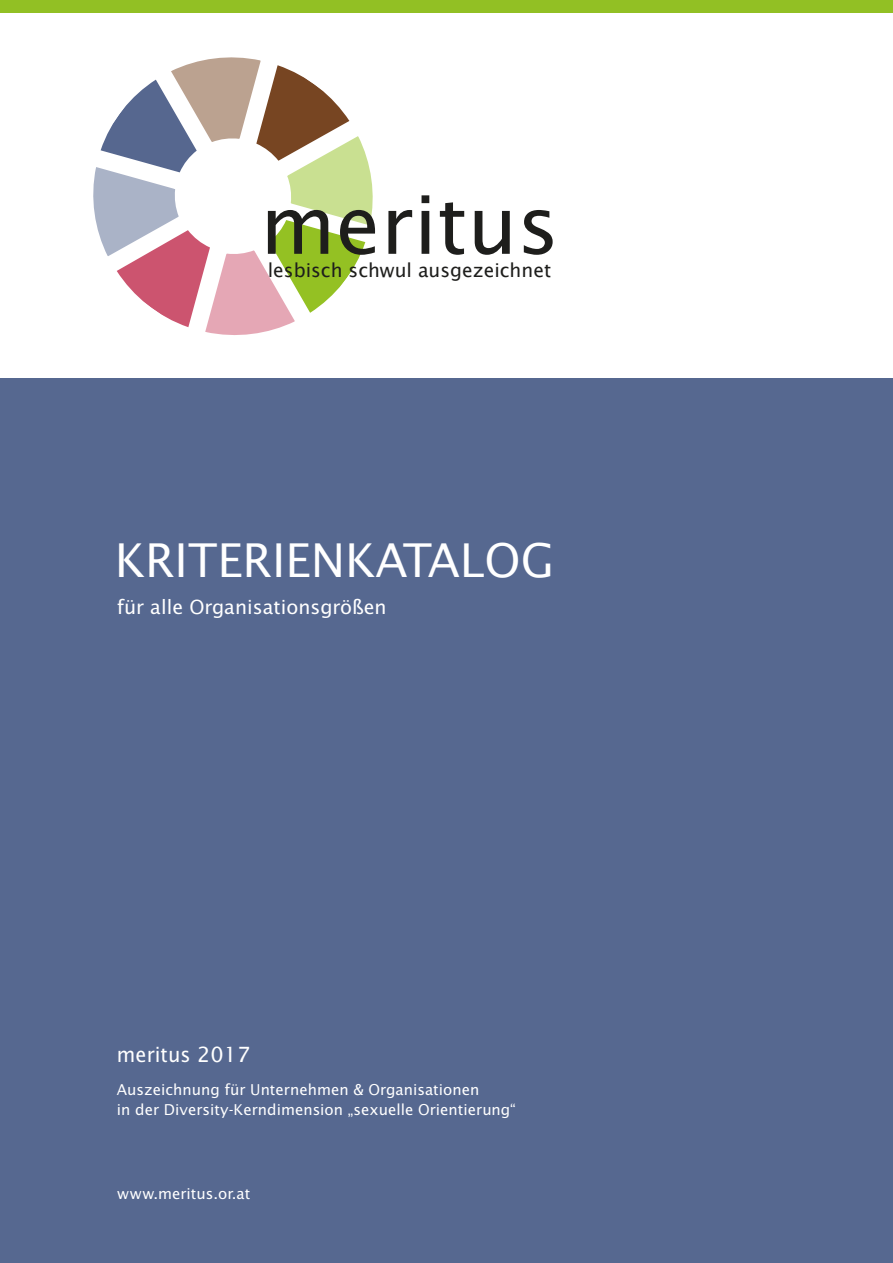
<style>
.page{position:relative;width:893px;height:1263px;background:#fff}
.page>*{position:absolute;margin:0;border:0;box-sizing:border-box;transform-origin:0 0}
.t1{font:80.85px "Lucida Grande";color:#1e1e1c}
.t2{font:46.5px "Lucida Sans Std";color:#fff}
.t3{font:21px "Lucida Sans Std";color:#fff;scale:.95 1}
.t4{font:19.5px "Lucida Sans Std";color:#fff}
.t5{font:19.05px "Lucida Grande";color:#1e1e1c}
.t6{font:15px/19.5px "Lucida Sans Std";color:#fff}
</style>
<div class="page">
<div style="left:0;top:378px;width:893px;height:885px;background:#566890"></div>
<svg style="left:93px;top:57px;width:280px;height:278px"></svg>
<div style="left:0;top:0;width:893px;height:13px;background:#92c024"></div>
<h1 class="t1" style="left:260px;top:179px;width:300px">meritus</h1>
<p class="t5" style="left:268px;top:259px;width:285px">lesbisch schwul ausgezeichnet</p>
<h2 class="t2" style="left:115px;top:534px;width:441px">KRITERIENKATALOG</h2>
<h3 class="t4" style="left:117px;top:595px;width:271px">für alle Organisationsgrößen</h3>
<h3 class="t3" style="left:117px;top:1043px;width:142px">meritus 2017</h3>
<p class="t6" style="left:117px;top:1080px;width:400px">Auszeichnung für Unternehmen &amp; Organisationen<br>in der Diversity-Kerndimension „sexuelle Orientierung“</p>
<p class="t6" style="left:117px;top:1184px;width:135px">www.meritus.or.at</p>
</div>
